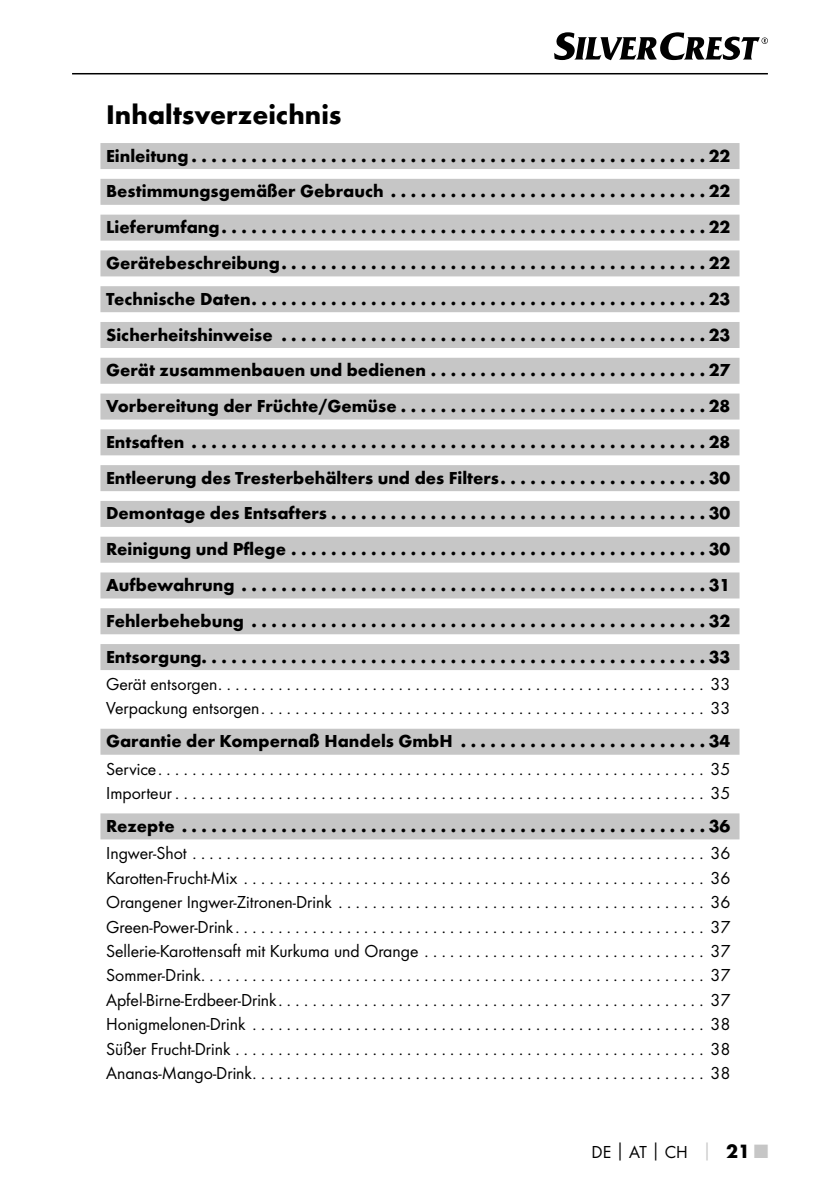
<style>
.page{position:relative;width:840px;height:1191px;background:#fff}
.page>*{position:absolute;margin:0;border:0;box-sizing:border-box;transform-origin:0 0}
.t1{font:700 28px "Futura";color:#000}
.t2{font:18px/24.4px "Futura Boo";color:#000}
.t3{font:700 18px/35.8px "Futura";color:#000;text-align:justify}
.s1{font-family:"Futura";font-weight:700;color:#c6c6c6}
.s2{font-family:"Futura";font-weight:700;font-size:20px}
.s3{font-family:"Futura";font-weight:700;font-size:20px;color:#c6c6c6}
</style>
<div class="page">
<hr style="left:72px;top:73px;width:695px;height:1px;background:#000">
<svg style="left:554px;top:32px;width:213px;height:28px"></svg>
<div style="left:100px;top:143px;width:639px;height:26px;background:#c6c6c6"></div>
<div style="left:100px;top:179px;width:639px;height:26px;background:#c6c6c6"></div>
<div style="left:100px;top:215px;width:639px;height:26px;background:#c6c6c6"></div>
<div style="left:100px;top:250px;width:639px;height:26px;background:#c6c6c6"></div>
<div style="left:100px;top:286px;width:639px;height:26px;background:#c6c6c6"></div>
<div style="left:100px;top:322px;width:639px;height:26px;background:#c6c6c6"></div>
<div style="left:100px;top:358px;width:639px;height:26px;background:#c6c6c6"></div>
<div style="left:100px;top:393px;width:639px;height:26px;background:#c6c6c6"></div>
<div style="left:100px;top:429px;width:639px;height:26px;background:#c6c6c6"></div>
<div style="left:100px;top:465px;width:639px;height:26px;background:#c6c6c6"></div>
<div style="left:100px;top:501px;width:639px;height:26px;background:#c6c6c6"></div>
<div style="left:100px;top:537px;width:639px;height:26px;background:#c6c6c6"></div>
<div style="left:100px;top:572px;width:639px;height:26px;background:#c6c6c6"></div>
<div style="left:100px;top:608px;width:639px;height:26px;background:#c6c6c6"></div>
<div style="left:100px;top:644px;width:639px;height:26px;background:#c6c6c6"></div>
<div style="left:100px;top:728px;width:639px;height:26px;background:#c6c6c6"></div>
<div style="left:100px;top:813px;width:639px;height:26px;background:#c6c6c6"></div>
<h1 class="t1" style="left:106px;top:97px;width:237px">Inhaltsverzeichnis</h1>
<p class="t3" style="left:106px;top:137px;width:625px">Einleitung . . . . . . . . . . . . . . . . . . . . . . . . . . . . . . . . . . . . . . . . . . . . . . . . . . . 22<br>Bestimmungsgemäßer Gebrauch . . . . . . . . . . . . . . . . . . . . . . . . . . . . . . . 22<br>Lieferumfang . . . . . . . . . . . . . . . . . . . . . . . . . . . . . . . . . . . . . . . . . . . . . . . . 22<br>Gerätebeschreibung . . . . . . . . . . . . . . . . . . . . . . . . . . . . . . . . . . . . . . . . . . 22<br>Technische Daten . . . . . . . . . . . . . . . . . . . . . . . . . . . . . . . . . . . . . . . . . . . . . 23<br>Sicherheitshinweise . . . . . . . . . . . . . . . . . . . . . . . . . . . . . . . . . . . . . . . . . . 23<br>Gerät zusammenbauen und bedienen . . . . . . . . . . . . . . . . . . . . . . . . . . . 27<br>Vorbereitung der Früchte/Gemüse . . . . . . . . . . . . . . . . . . . . . . . . . . . . . . 28<br>Entsaften . . . . . . . . . . . . . . . . . . . . . . . . . . . . . . . . . . . . . . . . . . . . . . . . . . . 28<br>Entleerung des Tresterbehälters und des Filters . . . . . . . . . . . . . . . . . . . . 30<br>Demontage des Entsafters . . . . . . . . . . . . . . . . . . . . . . . . . . . . . . . . . . . . . 30<br>Reinigung und Pflege . . . . . . . . . . . . . . . . . . . . . . . . . . . . . . . . . . . . . . . . . 30<br>Aufbewahrung . . . . . . . . . . . . . . . . . . . . . . . . . . . . . . . . . . . . . . . . . . . . . . 31<br>Fehlerbehebung . . . . . . . . . . . . . . . . . . . . . . . . . . . . . . . . . . . . . . . . . . . . . 32<br>Entsorgung...................................................33</p>
<p class="t2" style="left:106px;top:671px;width:625px">Gerät entsorgen . . . . . . . . . . . . . . . . . . . . . . . . . . . . . . . . . . . . . . . . . . . . . . . . . . . . . . . . . 33<br>Verpackung entsorgen . . . . . . . . . . . . . . . . . . . . . . . . . . . . . . . . . . . . . . . . . . . . . . . . . . . . 33</p>
<p class="t3" style="left:106px;top:723px;width:625px">Garantie der Kompernaß Handels -GmbH . . . . . . . . . . . . . . . . . . . . . . . . 34</p>
<p class="t2" style="left:106px;top:756px;width:625px">Service . . . . . . . . . . . . . . . . . . . . . . . . . . . . . . . . . . . . . . . . . . . . . . . . . . . . . . . . . . . . . . . . 35<br>Importeur . . . . . . . . . . . . . . . . . . . . . . . . . . . . . . . . . . . . . . . . . . . . . . . . . . . . . . . . . . . . . . 35</p>
<p class="t3" style="left:106px;top:807px;width:625px">Rezepte . . . . . . . . . . . . . . . . . . . . . . . . . . . . . . . . . . . . . . . . . . . . . . . . . . . . 36</p>
<p class="t2" style="left:106px;top:841px;width:625px;text-align:justify">Ingwer-Shot . . . . . . . . . . . . . . . . . . . . . . . . . . . . . . . . . . . . . . . . . . . . . . . . . . . . . . . . . . . . 36<br>Karotten-Frucht-Mix . . . . . . . . . . . . . . . . . . . . . . . . . . . . . . . . . . . . . . . . . . . . . . . . . . . . . . 36<br>Orangener Ingwer-Zitronen-Drink . . . . . . . . . . . . . . . . . . . . . . . . . . . . . . . . . . . . . . . . . . . 36<br>Green-Power-Drink . . . . . . . . . . . . . . . . . . . . . . . . . . . . . . . . . . . . . . . . . . . . . . . . . . . . . . . 37<br>Sellerie-Karottensaft mit Kurkuma und Orange . . . . . . . . . . . . . . . . . . . . . . . . . . . . . . . . . 37<br>Sommer-Drink . . . . . . . . . . . . . . . . . . . . . . . . . . . . . . . . . . . . . . . . . . . . . . . . . . . . . . . . . . . 37<br>Apfel-Birne-Erdbeer-Drink . . . . . . . . . . . . . . . . . . . . . . . . . . . . . . . . . . . . . . . . . . . . . . . . . . 37<br>Honigmelonen-Drink . . . . . . . . . . . . . . . . . . . . . . . . . . . . . . . . . . . . . . . . . . . . . . . . . . . . . 38<br>Süßer Frucht-Drink . . . . . . . . . . . . . . . . . . . . . . . . . . . . . . . . . . . . . . . . . . . . . . . . . . . . . . . 38<br>Ananas-Mango-Drink . . . . . . . . . . . . . . . . . . . . . . . . . . . . . . . . . . . . . . . . . . . . . . . . . . . . . 38</p>
<p class="t2" style="left:591px;top:1139px;width:178px">DE│AT│CH <span class="s1">│</span> <span class="s2">21</span> <span class="s3">■</span></p>
</div>
